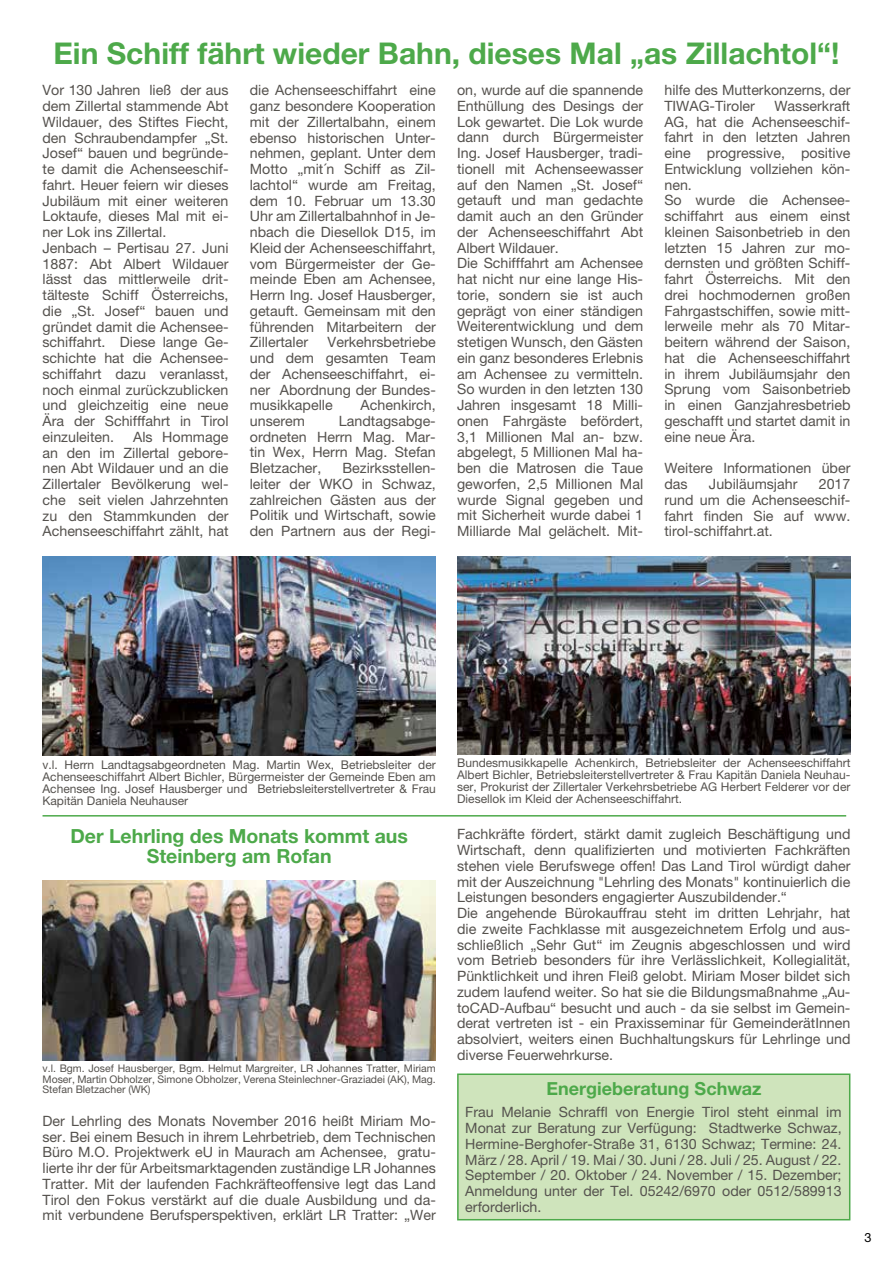
<style>
.page{position:relative;width:893px;height:1263px;background:#fff}
.page>*{position:absolute;margin:0;border:0;box-sizing:border-box;transform-origin:0 0}
.t1{font:700 30px "Helvetica Neue LT Pro";color:#4da94a}
.t2{font:700 19.5px/19.5px "Helvetica Neue LT Pro";color:#4da94a;text-align:center}
.t3{font:700 18px "Helvetica Neue LT Pro";color:#4da94a}
.t4{font:14.25px/15.8px "Helvetica Neue LT Pro";color:#55524e;text-align:justify}
.t5{font:12.75px "Helvetica Neue LT Pro";color:#000}
.t6{font:12px/12px "Helvetica Neue LT Pro";color:#55524e;text-align:justify}
.t7{font:10.5px/10.5px "Helvetica Neue LT Pro";color:#55524e;text-align:justify}
</style>
<div class="page">
<img style="left:457px;top:557px;width:393px;height:197px">
<img style="left:43px;top:557px;width:393px;height:199px">
<img style="left:43px;top:881px;width:393px;height:180px">
<hr style="left:43px;top:815px;width:803px;height:1px;background:#4da94a">
<div style="left:457px;top:1073px;width:393px;height:147px;background:#cfe4bc;border:2px solid #4da94a"></div>
<h1 class="t1" style="left:54px;top:35px;width:787px">Ein Schiff fährt wieder Bahn, dieses Mal „as Zillachtol“!</h1>
<p class="t4" style="left:43px;top:82px;width:188px;text-align:left">Vor 130 Jahren ließ der aus dem Zillertal stammende Abt<br>Wildauer, des Stiftes Fiecht, den Schraubendampfer „St.<br>Josef“ bauen und begründe&shy;te damit die Achenseeschif&shy;fahrt. Heuer feiern wir dieses<br>Jubiläum mit einer weiteren<br>Loktaufe, dieses Mal mit ei&shy;ner Lok ins Zillertal.<br>Jenbach – Pertisau 27. Juni<br>1887: Abt Albert Wildauer lässt das mittlerweile drit&shy;tälteste Schiff Österreichs, die „St. Josef“ bauen und gründet damit die Achensee&shy;schiffahrt. Diese lange Ge&shy;schichte hat die Achensee&shy;schiffahrt dazu veranlasst, noch einmal zurückzublicken und gleichzeitig eine neue<br>Ära der Schifffahrt in Tirol einzuleiten.</p>
<p class="t4" style="left:457px;top:82px;width:188px;text-align:left">on, wurde auf die spannende<br>Enthüllung des Desings der<br>Lok gewartet. Die Lok wurde dann durch Bürgermeister<br>Ing. Josef Hausberger, tradi&shy;tionell mit Achenseewasser auf den Namen „St. Josef“ getauft und man gedachte damit auch an den Gründer der Achenseeschiffahrt Abt<br>Albert Wildauer.<br>Die Schifffahrt am Achensee hat nicht nur eine lange His&shy;torie, sondern sie ist auch geprägt von einer ständigen<br>Weiterentwicklung und dem stetigen Wunsch, den Gästen ein ganz besonderes Erlebnis am Achensee zu vermitteln.<br>So wurden in den letzten 130<br>Jahren insgesamt 18 Milli&shy;onen Fahrgäste befördert,<br>3,1 Millionen Mal an- bzw. abgelegt, 5 Millionen Mal ha&shy;ben die Matrosen die Taue geworfen, 2,5 Millionen Mal wurde Signal gegeben und mit Sicherheit wurde dabei 1<br>Milliarde Mal gelächelt. Mit-</p>
<p class="t4" style="left:664px;top:82px;width:188px">hilfe des Mutterkonzerns, der<br>TIWAG-Tiroler</p>
<p class="t4" style="left:250px;top:82px;width:188px">die Achenseeschiffahrt eine ganz besondere Kooperation mit der Zillertalbahn, einem ebenso historischen Unter&shy;nehmen, geplant. Unter dem Motto „mit´n Schiff as Zil&shy;lachtol“ wurde am Freitag, dem 10. Februar um 13.30<br>Uhr am Zillertalbahnhof in Je&shy;nbach die Diesellok D15, im Kleid der Achenseeschiffahrt, vom Bürgermeister der Ge&shy;meinde Eben am Achensee, Herrn Ing. Josef Hausberger, getauft. Gemeinsam mit den führenden Mitarbeitern der Zillertaler</p>
<p class="t4" style="left:664px;top:98px;width:188px;text-align:left;text-indent:110px">Wasserkraft<br>AG, hat die Achenseeschif&shy;fahrt in den letzten Jahren eine progressive, positive<br>Entwicklung vollziehen kön&shy;nen.<br>So wurde die Achensee&shy;schiffahrt aus einem einst kleinen Saisonbetrieb in den letzten 15 Jahren zur mo&shy;dernsten und größten Schiff&shy;fahrt Österreichs. Mit den drei hochmodernen großen<br>Fahrgastschiffen, sowie mitt&shy;lerweile mehr als 70 Mitar&shy;beitern während der Saison, hat die Achenseeschiffahrt in ihrem Jubiläumsjahr den<br>Sprung vom Saisonbetrieb in einen Ganzjahresbetrieb geschafft und startet damit in eine neue Ära.</p>
<p class="t4" style="left:664px;top:460px;width:188px;line-height:16.2px">Weitere Informationen über das</p>
<p class="t4" style="left:250px;top:334px;width:188px;text-indent:78px">Verkehrsbetriebe und dem gesamten Team der Achenseeschiffahrt, ei&shy;ner Abordnung der Bundes&shy;musikkapelle</p>
<p class="t4" style="left:361px;top:397px;width:77px">Achenkirch,</p>
<p class="t4" style="left:250px;top:413px;width:188px;text-indent:89px">Landtagsabge&shy;ordneten Herrn Mag. Mar&shy;tin Wex, Herrn Mag. Stefan Bletzacher,</p>
<p class="t4" style="left:250px;top:413px;width:57px">unserem</p>
<p class="t4" style="left:43px;top:429px;width:188px;text-indent:91px">Als Hommage an den im Zillertal gebore&shy;nen Abt Wildauer und an die Zillertaler Bevölkerung wel&shy;che seit vielen Jahrzehnten zu den Stammkunden der Achenseeschiffahrt zählt, hat</p>
<p class="t4" style="left:250px;top:460px;width:188px;text-indent:93px">Bezirksstellen&shy;leiter der WKO in Schwaz, zahlreichen Gästen aus der Politik und Wirtschaft, sowie den Partnern aus der Regi-</p>
<p class="t4" style="left:709px;top:476px;width:90px">Jubiläumsjahr</p>
<p class="t4" style="left:664px;top:476px;width:188px;text-indent:154px">2017 rund um die Achenseeschif&shy;fahrt finden Sie auf www. tirol-schiffahrt.at.</p>
<p class="t6" style="left:43px;top:758px;width:395px">v.l. Herrn Landtagsabgeordneten Mag. Martin Wex, Betriebsleiter der Achenseeschiffahrt Albert Bichler, Bürgermeister der Gemeinde Eben am Achensee Ing. Josef Hausberger und Betriebsleiterstellvertreter &amp; Frau Kapitän Daniela Neuhauser</p>
<p class="t6" style="left:457px;top:757px;width:395px">Bundesmusikkapelle Achenkirch, Betriebsleiter der Achenseeschiffahrt Albert Bichler, Betriebsleiterstellvertreter &amp; Frau Kapitän Daniela Neuhau&shy;ser, Prokurist der Zillertaler Verkehrsbetriebe AG Herbert Felderer vor der Diesellok im Kleid der Achenseeschiffahrt.</p>
<h2 class="t2" style="left:70px;top:826px;width:339px">Der Lehrling des Monats kommt aus<br>Steinberg am Rofan</h2>
<p class="t4" style="left:457px;top:826px;width:395px;text-align:left">Fachkräfte fördert, stärkt damit zugleich Beschäftigung und Wirtschaft, denn qualifizierten und motivierten Fachkräften stehen viele Berufswege offen! Das Land Tirol würdigt daher mit der Auszeichnung "Lehrling des Monats" kontinuierlich die Leistungen besonders engagierter Auszubildender.“<br>Die angehende Bürokauffrau steht im dritten Lehrjahr, hat die zweite Fachklasse mit ausgezeichnetem Erfolg und aus&shy;schließlich „Sehr Gut“ im Zeugnis abgeschlossen und wird vom Betrieb besonders für ihre Verlässlichkeit, Kollegialität, Pünktlichkeit und ihren Fleiß gelobt. Miriam Moser bildet sich zudem laufend weiter. So hat sie die Bildungsmaßnahme „Au&shy;toCAD-Aufbau“ besucht und auch - da sie selbst im Gemein&shy;derat vertreten ist - ein Praxisseminar für GemeinderätInnen absolviert, weiters einen Buchhaltungskurs für Lehrlinge und diverse Feuerwehrkurse.</p>
<p class="t7" style="left:43px;top:1063px;width:395px">v.l. Bgm. Josef Hausberger, Bgm. Helmut Margreiter, LR Johannes Tratter, Miriam Moser, Martin Obholzer, Simone Obholzer, Verena Steinlechner-Graziadei (AK), Mag.<br>Stefan Bletzacher (WK)</p>
<p class="t4" style="left:465px;top:1104px;width:378px">Frau Melanie Schraffl von Energie Tirol steht einmal im Monat zur Beratung zur Verfügung: Stadtwerke Schwaz, Hermine-Berghofer-Straße 31, 6130 Schwaz; Termine: 24.<br>März / 28. April / 19. Mai / 30. Juni / 28. Juli / 25. August / 22.<br>September / 20. Oktober / 24. November / 15. Dezember; Anmeldung unter der Tel. 05242/6970 oder 0512/589913 erforderlich.</p>
<p class="t3" style="left:547px;top:1077px;width:217px">Energieberatung Schwaz</p>
<p class="t4" style="left:43px;top:1112px;width:395px">Der Lehrling des Monats November 2016 heißt Miriam Mo&shy;ser. Bei einem Besuch in ihrem Lehrbetrieb, dem Technischen Büro M.O. Projektwerk eU in Maurach am Achensee, gratu&shy;lierte ihr der für Arbeitsmarktagenden zuständige LR Johannes Tratter. Mit der laufenden Fachkräfteoffensive legt das Land Tirol den Fokus verstärkt auf die duale Ausbildung und da&shy;mit verbundene Berufsperspektiven, erklärt LR Tratter: „Wer</p>
<p class="t5" style="left:865px;top:1229px;width:9px">3</p>
</div>
